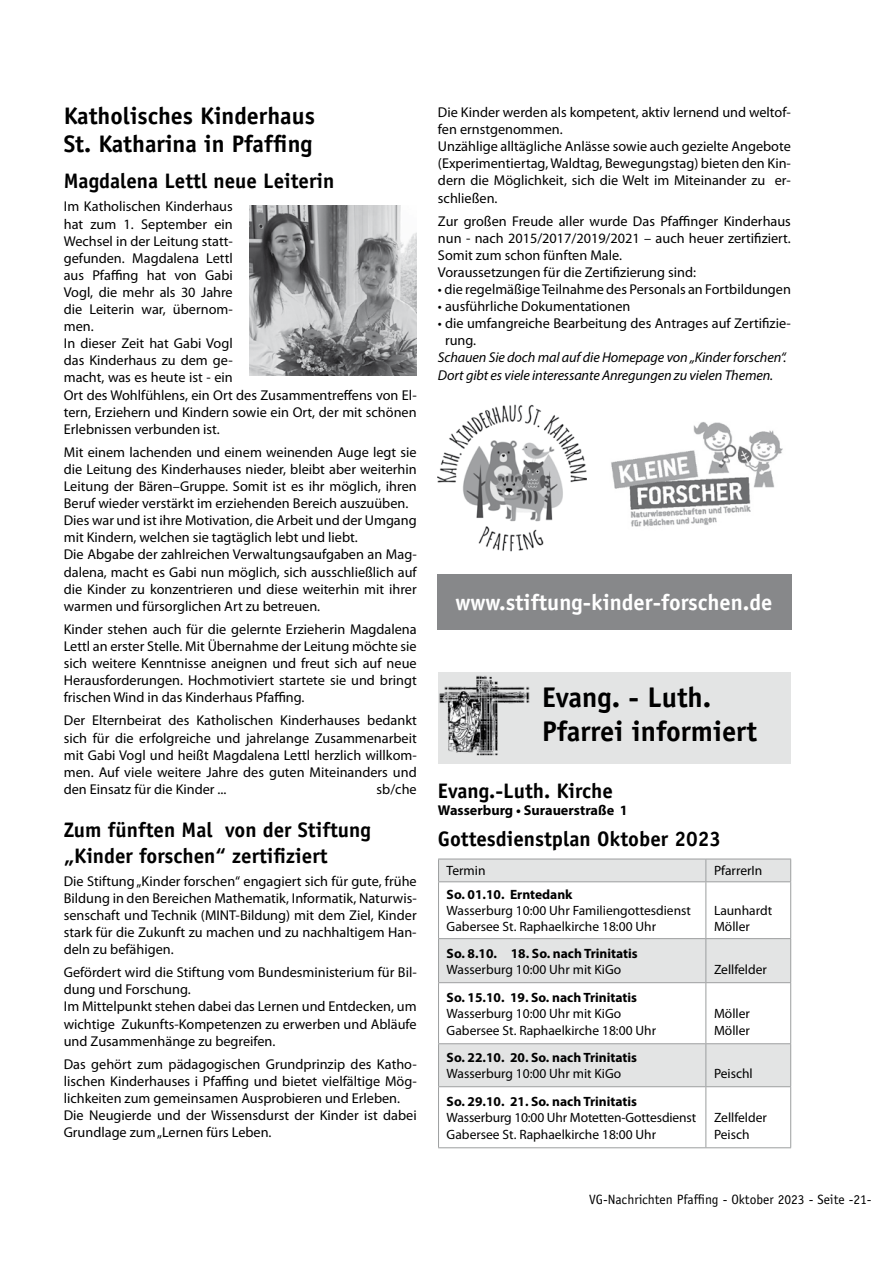
<style>
.page{position:relative;width:893px;height:1263px;background:#fff}
.page>*{position:absolute;margin:0;border:0;box-sizing:border-box;transform-origin:0 0}
.t1{font:700 28.5px/34.2px "Officina Sans Std";color:#000}
.t2{font:700 24px/28.8px "Officina Sans Std";color:#000}
.t3{font:700 22.5px "Officina Sans Std";color:#fff}
.t4{font:700 21px/25.2px "Officina Sans Std";color:#000}
.t5{font:14.25px/17.1px "Myriad Pro";color:#000}
.t6{font:italic 14.25px/17.1px "Myriad Pro";letter-spacing:-.01em;color:#000}
.t7{font:700 14.25px "Myriad Pro";color:#000}
.t8{font:13.5px/16.2px "Myriad Pro";color:#000}
.t9{font:700 13.5px "Myriad Pro";color:#000}
.t10{font:13.5px "Officina Sans Std";color:#000}
</style>
<div class="page">
<div style="left:437px;top:574px;width:354px;height:55px;background:#87888a"></div>
<div style="left:438px;top:672px;width:353px;height:92px;background:#e3e4e4"></div>
<img style="left:439px;top:675px;width:91px;height:80px">
<div style="left:439px;top:939px;width:351px;height:43px;background:#e3e4e4"></div>
<svg style="left:439px;top:983px;width:351px;height:164px"></svg>
<div style="left:438px;top:859px;width:353px;height:22px;background:#e3e4e4"></div>
<hr style="left:438px;top:881px;width:268px;height:1px;background:#9c9e9f">
<hr style="left:438px;top:882px;width:1px;height:56px;background:#9c9e9f">
<hr style="left:706px;top:881px;width:85px;height:1px;background:#9c9e9f">
<hr style="left:705px;top:882px;width:1px;height:56px;background:#9c9e9f">
<hr style="left:790px;top:882px;width:1px;height:56px;background:#9c9e9f">
<hr style="left:438px;top:938px;width:268px;height:1px;background:#9c9e9f">
<hr style="left:438px;top:939px;width:1px;height:43px;background:#9c9e9f">
<hr style="left:706px;top:938px;width:85px;height:1px;background:#9c9e9f">
<hr style="left:705px;top:939px;width:1px;height:43px;background:#9c9e9f">
<hr style="left:790px;top:939px;width:1px;height:43px;background:#9c9e9f">
<hr style="left:438px;top:982px;width:268px;height:1px;background:#9c9e9f">
<hr style="left:438px;top:983px;width:1px;height:60px;background:#9c9e9f">
<hr style="left:706px;top:982px;width:85px;height:1px;background:#9c9e9f">
<hr style="left:705px;top:983px;width:1px;height:60px;background:#9c9e9f">
<hr style="left:790px;top:983px;width:1px;height:60px;background:#9c9e9f">
<hr style="left:438px;top:1043px;width:268px;height:1px;background:#9c9e9f">
<hr style="left:438px;top:1044px;width:1px;height:42px;background:#9c9e9f">
<hr style="left:706px;top:1043px;width:85px;height:1px;background:#9c9e9f">
<hr style="left:705px;top:1044px;width:1px;height:42px;background:#9c9e9f">
<hr style="left:790px;top:1044px;width:1px;height:42px;background:#9c9e9f">
<hr style="left:438px;top:1086px;width:268px;height:1px;background:#9c9e9f">
<hr style="left:438px;top:1087px;width:1px;height:60px;background:#9c9e9f">
<hr style="left:706px;top:1086px;width:85px;height:1px;background:#9c9e9f">
<hr style="left:705px;top:1087px;width:1px;height:60px;background:#9c9e9f">
<hr style="left:790px;top:1087px;width:1px;height:60px;background:#9c9e9f">
<hr style="left:438px;top:1147px;width:268px;height:1px;background:#9c9e9f">
<hr style="left:706px;top:1147px;width:85px;height:1px;background:#9c9e9f">
<img style="left:250px;top:206px;width:167px;height:170px">
<img style="left:438px;top:404px;width:148px;height:148px">
<img style="left:611px;top:422px;width:172px;height:105px">
<h2 class="t2" style="left:64px;top:101px;width:253px">Katholisches Kinderhaus<br>St. Katharina in Pfaffing</h2>
<h3 class="t4" style="left:64px;top:168px;width:272px">Magdalena Lettl neue Leiterin</h3>
<p class="t5" style="left:64px;top:198px;width:354px">Im Katholischen Kinderhaus<br>hat zum 1. September ein<br>Wechsel in der Leitung statt-<br>gefunden. Magdalena Lettl<br>aus Pfaffing hat von Gabi<br>Vogl, die mehr als 30 Jahre<br>die Leiterin war, übernom-<br>men.<br>In dieser Zeit hat Gabi Vogl<br>das Kinderhaus zu dem ge-<br>macht, was es heute ist - ein<br>Ort des Wohlfühlens, ein Ort des Zusammentreffens von El&shy;tern, Erziehern und Kindern sowie ein Ort, der mit schönen<br>Erlebnissen verbunden ist.</p>
<p class="t5" style="left:64px;top:444px;width:354px">Mit einem lachenden und einem weinenden Auge legt sie die Leitung des Kinderhauses nieder, bleibt aber weiterhin Leitung der Bären–Gruppe. Somit ist es ihr möglich, ihren Beruf wieder verstärkt im erziehenden Bereich auszuüben.<br>Dies war und ist ihre Motivation, die Arbeit und der Umgang mit Kindern, welchen sie tagtäglich lebt und liebt.<br>Die Abgabe der zahlreichen Verwaltungsaufgaben an Mag&shy;dalena, macht es Gabi nun möglich, sich ausschließlich auf die Kinder zu konzentrieren und diese weiterhin mit ihrer warmen und fürsorglichen Art zu betreuen.</p>
<p class="t5" style="left:64px;top:621px;width:354px;text-align:justify">Kinder stehen auch für die gelernte Erzieherin Magdalena Lettl an erster Stelle. Mit Übernahme der Leitung möchte sie sich weitere Kenntnisse aneignen und freut sich auf neue Herausforderungen. Hochmotiviert startete sie und bringt frischen Wind in das Kinderhaus Pfaffing.</p>
<p class="t5" style="left:64px;top:712px;width:354px;text-align:justify">Der Elternbeirat des Katholischen Kinderhauses bedankt sich für die erfolgreiche und jahrelange Zusammenarbeit mit Gabi Vogl und heißt Magdalena Lettl herzlich willkom&shy;men. Auf viele weitere Jahre des guten Miteinanders und den Einsatz für die Kinder ...</p>
<p class="t5" style="left:377px;top:781px;width:42px">sb/che</p>
<h3 class="t4" style="left:64px;top:817px;width:309px">Zum fünften Mal von der Stiftung „Kinder forschen“ zertifiziert</h3>
<p class="t5" style="left:64px;top:873px;width:354px;text-align:justify">Die Stiftung „Kinder forschen“ engagiert sich für gute, frühe Bildung in den Bereichen Mathematik, Informatik, Naturwis&shy;senschaft und Technik (MINT-Bildung) mit dem Ziel, Kinder stark für die Zukunft zu machen und zu nachhaltigem Han&shy;deln zu befähigen.</p>
<p class="t5" style="left:64px;top:964px;width:354px">Gefördert wird die Stiftung vom Bundesministerium für Bil&shy;dung und Forschung.<br>Im Mittelpunkt stehen dabei das Lernen und Entdecken, um wichtige Zukunfts-Kompetenzen zu erwerben und Abläufe und Zusammenhänge zu begreifen.</p>
<p class="t5" style="left:64px;top:1056px;width:354px">Das gehört zum pädagogischen Grundprinzip des Katho&shy;lischen Kinderhauses i Pfaffing und bietet vielfältige Mög&shy;lichkeiten zum gemeinsamen Ausprobieren und Erleben.<br>Die Neugierde und der Wissensdurst der Kinder ist dabei Grundlage zum „Lernen fürs Leben.</p>
<p class="t5" style="left:438px;top:104px;width:354px">Die Kinder werden als kompetent, aktiv lernend und weltof&shy;fen ernstgenommen.<br>Unzählige alltägliche Anlässe sowie auch gezielte Angebote (Experimentiertag, Waldtag, Bewegungstag) bieten den Kin&shy;dern die Möglichkeit, sich die Welt im Miteinander zu er&shy;schließen.</p>
<p class="t5" style="left:438px;top:213px;width:354px">Zur großen Freude aller wurde Das Pfaffinger Kinderhaus nun - nach 2015/2017/2019/2021 – auch heuer zertifiziert.<br>Somit zum schon fünften Male.<br>Voraussetzungen für die Zertifizierung sind:</p>
<p class="t5" style="left:438px;top:281px;width:354px">• die regelmäßige Teilnahme des Personals an Fortbildungen</p>
<p class="t5" style="left:438px;top:298px;width:194px">• ausführliche Dokumentationen</p>
<p class="t5" style="left:445px;top:315px;width:347px;text-indent:-7px">• die umfangreiche Bearbeitung des Antrages auf Zertifizie&shy;rung.</p>
<p class="t6" style="left:438px;top:349px;width:350px">Schauen Sie doch mal auf die Homepage von „Kinder forschen“.<br>Dort gibt es viele interessante Anregungen zu vielen Themen.</p>
<h3 class="t3" style="left:456px;top:588px;width:318px">www.stiftung-kinder-forschen.de</h3>
<h1 class="t1" style="left:542px;top:680px;width:216px">Evang. - Luth.<br>Pfarrei informiert</h1>
<h3 class="t4" style="left:438px;top:778px;width:176px">Evang.-Luth. Kirche</h3>
<p class="t7" style="left:438px;top:801px;width:191px">Wasserburg • Surauerstraße 1</p>
<h3 class="t4" style="left:438px;top:826px;width:285px">Gottesdienstplan Oktober 2023</h3>
<p class="t8" style="left:447px;top:863px;width:40px">Termin</p>
<p class="t8" style="left:714px;top:863px;width:50px">PfarrerIn</p>
<p class="t9" style="left:447px;top:886px;width:127px">So. 01.10. Erntedank</p>
<p class="t8" style="left:447px;top:903px;width:246px">Wasserburg 10:00 Uhr Familiengottesdienst<br>Gabersee St. Raphaelkirche 18:00 Uhr</p>
<p class="t8" style="left:714px;top:903px;width:60px">Launhardt<br>Möller</p>
<p class="t9" style="left:447px;top:944px;width:193px">So. 8.10. 18. So. nach Trinitatis</p>
<p class="t8" style="left:447px;top:961px;width:176px">Wasserburg 10:00 Uhr mit KiGo</p>
<p class="t8" style="left:714px;top:961px;width:54px">Zellfelder</p>
<p class="t9" style="left:447px;top:989px;width:192px">So. 15.10. 19. So. nach Trinitatis</p>
<p class="t8" style="left:447px;top:1006px;width:211px">Wasserburg 10:00 Uhr mit KiGo<br>Gabersee St. Raphaelkirche 18:00 Uhr</p>
<p class="t8" style="left:714px;top:1006px;width:37px">Möller<br>Möller</p>
<p class="t9" style="left:447px;top:1049px;width:192px">So. 22.10. 20. So. nach Trinitatis</p>
<p class="t8" style="left:447px;top:1066px;width:176px">Wasserburg 10:00 Uhr mit KiGo</p>
<p class="t8" style="left:714px;top:1066px;width:40px">Peischl</p>
<p class="t9" style="left:447px;top:1093px;width:192px">So. 29.10. 21. So. nach Trinitatis</p>
<p class="t8" style="left:447px;top:1110px;width:251px">Wasserburg 10:00 Uhr Motetten-Gottesdienst<br>Gabersee St. Raphaelkirche 18:00 Uhr</p>
<p class="t8" style="left:714px;top:1110px;width:54px">Zellfelder<br>Peisch</p>
<p class="t10" style="left:589px;top:1191px;width:284px">VG-Nachrichten Pfaffing - Oktober 2023 - Seite -21-</p>
</div>
